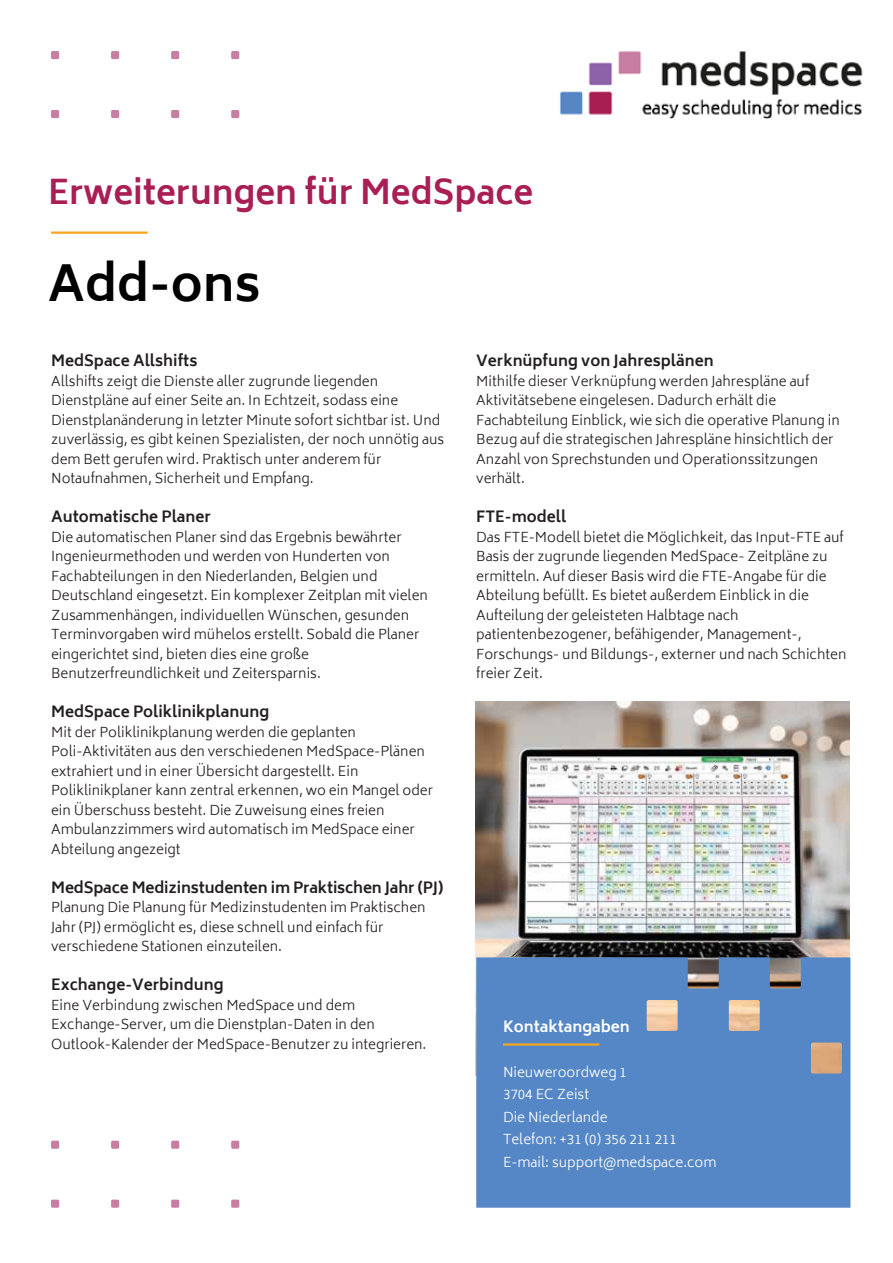
<style>
.page{position:relative;width:893px;height:1263px;background:#fff}
.page>*{position:absolute;margin:0;border:0;box-sizing:border-box;transform-origin:0 0}
.t1{font:700 48px "Biryani";color:#000}
.t2{font:700 33px "Biryani";color:#a91e54}
.t3{font:700 15px "Biryani";color:#231f20}
.t4{font:700 15px "Biryani";color:#fff}
.t5{font:300 13.5px/19.5px "Biryani";color:#231f20}
.t6{font:300 13.5px/22.5px "Biryani";color:#fff}
</style>
<div class="page">
<img style="left:475px;top:702px;width:374px;height:374px">
<div style="left:51px;top:51px;width:8px;height:8px;background:#c87da3;border-radius:2px"></div>
<div style="left:111px;top:51px;width:8px;height:8px;background:#c87da3;border-radius:2px"></div>
<div style="left:171px;top:51px;width:8px;height:8px;background:#c87da3;border-radius:2px"></div>
<div style="left:231px;top:51px;width:8px;height:8px;background:#c87da3;border-radius:2px"></div>
<div style="left:51px;top:110px;width:8px;height:8px;background:#c87da3;border-radius:2px"></div>
<div style="left:111px;top:110px;width:8px;height:8px;background:#c87da3;border-radius:2px"></div>
<div style="left:171px;top:110px;width:8px;height:8px;background:#c87da3;border-radius:2px"></div>
<div style="left:231px;top:110px;width:8px;height:8px;background:#c87da3;border-radius:2px"></div>
<div style="left:51px;top:1141px;width:8px;height:8px;background:#c87da3;border-radius:2px"></div>
<div style="left:111px;top:1141px;width:8px;height:8px;background:#c87da3;border-radius:2px"></div>
<div style="left:171px;top:1141px;width:8px;height:8px;background:#c87da3;border-radius:2px"></div>
<div style="left:231px;top:1141px;width:8px;height:8px;background:#c87da3;border-radius:2px"></div>
<div style="left:51px;top:1199px;width:8px;height:9px;background:#c87da3;border-radius:2px"></div>
<div style="left:111px;top:1199px;width:8px;height:9px;background:#c87da3;border-radius:2px"></div>
<div style="left:171px;top:1199px;width:8px;height:9px;background:#c87da3;border-radius:2px"></div>
<div style="left:231px;top:1199px;width:8px;height:9px;background:#c87da3;border-radius:2px"></div>
<div style="left:476px;top:957px;width:374px;height:251px;background:#5587c6"></div>
<hr style="left:51px;top:231px;width:97px;height:3px;background:#f6a61c">
<hr style="left:503px;top:1043px;width:96px;height:3px;background:#f6a61c">
<img style="left:560px;top:51px;width:303px;height:68px">
<h2 class="t2" style="left:48px;top:173px;width:487px">Erweiterungen für MedSpace</h2>
<h1 class="t1" style="left:48px;top:256px;width:214px">Add-ons</h1>
<p class="t3" style="left:51px;top:352px;width:148px">MedSpace Allshifts</p>
<p class="t5" style="left:51px;top:371px;width:395px">Allshifts zeigt die Dienste aller zugrunde liegenden Dienstpläne auf einer Seite an. In Echtzeit, sodass eine Dienstplanänderung in letzter Minute sofort sichtbar ist. Und zuverlässig, es gibt keinen Spezialisten, der noch unnötig aus dem Bett gerufen wird. Praktisch unter anderem für Notaufnahmen, Sicherheit und Empfang.</p>
<p class="t3" style="left:51px;top:508px;width:161px">Automatische Planer</p>
<p class="t5" style="left:51px;top:527px;width:378px">Die automatischen Planer sind das Ergebnis bewährter Ingenieurmethoden und werden von Hunderten von Fachabteilungen in den Niederlanden, Belgien und Deutschland eingesetzt. Ein komplexer Zeitplan mit vielen Zusammenhängen, individuellen Wünschen, gesunden Terminvorgaben wird mühelos erstellt. Sobald die Planer eingerichtet sind, bieten dies eine große Benutzerfreundlichkeit und Zeitersparnis.</p>
<p class="t3" style="left:51px;top:703px;width:220px">MedSpace Poliklinikplanung</p>
<p class="t5" style="left:51px;top:722px;width:383px">Mit der Poliklinikplanung werden die geplanten Poli-Aktivitäten aus den verschiedenen MedSpace-Plänen extrahiert und in einer Übersicht dargestellt. Ein Poliklinikplaner kann zentral erkennen, wo ein Mangel oder ein Überschuss besteht. Die Zuweisung eines freien Ambulanzzimmers wird automatisch im MedSpace einer Abteilung angezeigt</p>
<p class="t3" style="left:51px;top:879px;width:394px">MedSpace Medizinstudenten im Praktischen Jahr (PJ)</p>
<p class="t5" style="left:51px;top:898px;width:376px">Planung Die Planung für Medizinstudenten im Praktischen<br>Jahr (PJ) ermöglicht es, diese schnell und einfach für verschiedene Stationen einzuteilen.</p>
<p class="t3" style="left:51px;top:976px;width:174px">Exchange-Verbindung</p>
<p class="t5" style="left:51px;top:995px;width:377px">Eine Verbindung zwischen MedSpace und dem<br>Exchange-Server, um die Dienstplan-Daten in den<br>Outlook-Kalender der MedSpace-Benutzer zu integrieren.</p>
<p class="t3" style="left:476px;top:352px;width:239px">Verknüpfung von Jahresplänen</p>
<p class="t5" style="left:476px;top:371px;width:365px">Mithilfe dieser Verknüpfung werden Jahrespläne auf Aktivitätsebene eingelesen. Dadurch erhält die Fachabteilung Einblick, wie sich die operative Planung in Bezug auf die strategischen Jahrespläne hinsichtlich der Anzahl von Sprechstunden und Operationssitzungen verhält.</p>
<p class="t3" style="left:476px;top:508px;width:91px">FTE-modell</p>
<p class="t5" style="left:476px;top:527px;width:372px">Das FTE-Modell bietet die Möglichkeit, das Input-FTE auf Basis der zugrunde liegenden MedSpace- Zeitpläne zu ermitteln. Auf dieser Basis wird die FTE-Angabe für die Abteilung befüllt. Es bietet außerdem Einblick in die Aufteilung der geleisteten Halbtage nach patientenbezogener, befähigender, Management-, Forschungs- und Bildungs-, externer und nach Schichten freier Zeit.</p>
<p class="t4" style="left:503px;top:1018px;width:128px">Kontaktangaben</p>
<p class="t6" style="left:503px;top:1061px;width:215px">Nieuweroordweg 1<br>3704 EC Zeist<br>Die Niederlande<br>Telefon: +31 (0) 356 211 211<br>E-mail: support@medspace.com</p>
</div>
